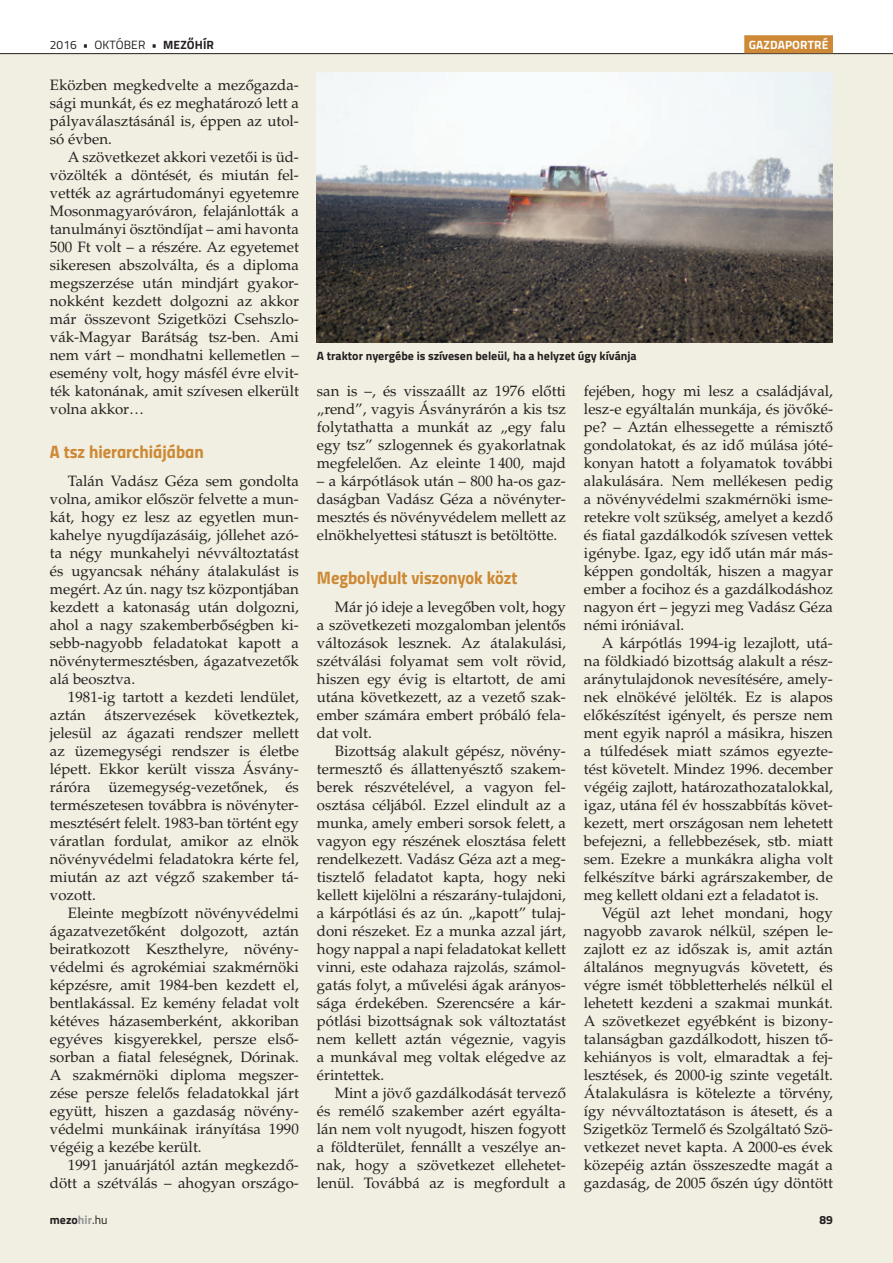
<style>
.page{position:relative;width:893px;height:1263px;background:#fff}
.page>*{position:absolute;margin:0;border:0;box-sizing:border-box;transform-origin:0 0}
.t1{font:18px "Titillium Bold Upright";color:#cd8936}
.t2{font:15px/18px "Palatino LT Std";color:#231f20;text-align:justify}
.t3{font:700 12px "Titillium";color:#231f20}
.t4{font:12px "Titillium";letter-spacing:.01em;color:#231f20}
.t5{font:700 12px "Titillium";letter-spacing:.01em;color:#fff}
.s1{font-weight:700}
.s2{color:#939598}
.s3{font-weight:400}
</style>
<div class="page">
<div style="left:0;top:54px;width:893px;height:1209px;background:#f1efe1"></div>
<hr style="left:0;top:53px;width:893px;height:1px;background:#231f20">
<div style="left:744px;top:35px;width:89px;height:18px;background:#cd8936"></div>
<img style="left:317px;top:72px;width:516px;height:270px">
<p class="t4" style="left:50px;top:36px;width:166px">2016 • OKTÓBER • <span class="s1">MEZŐHÍR</span></p>
<p class="t2" style="left:50px;top:76px;width:251px">Eközben megkedvelte a mezőgazda&shy;sági munkát, és ez meghatározó lett a pályaválasztásánál is, éppen az utol&shy;só évben.</p>
<p class="t2" style="left:50px;top:148px;width:251px;text-indent:18px">A szövetkezet akkori vezetői is üd&shy;vözölték a döntését, és miután fel&shy;vették az agrártudományi egyetemre Mosonmagyaróváron, felajánlották a tanulmányi ösztöndíjat – ami havonta 500 Ft volt – a részére. Az egyetemet sikeresen abszolválta, és a diploma megszerzése után mindjárt gyakor&shy;nokként kezdett dolgozni az akkor már összevont Szigetközi Csehszlo&shy;vák-Magyar Barátság tsz-ben. Ami nem várt – mondhatni kellemetlen – esemény volt, hogy másfél évre elvit&shy;ték katonának, amit szívesen elkerült volna akkor…</p>
<p class="t1" style="left:50px;top:438px;width:155px">A tsz hierarchiájában</p>
<p class="t2" style="left:50px;top:472px;width:251px;text-indent:18px">Talán Vadász Géza sem gondolta volna, amikor először felvette a mun&shy;kát, hogy ez lesz az egyetlen mun&shy;kahelye nyugdíjazásáig, jóllehet azó&shy;ta négy munkahelyi névváltoztatást és ugyancsak néhány átalakulást is megért. Az ún. nagy tsz központjában kezdett a katonaság után dolgozni, ahol a nagy szakemberbőségben ki&shy;sebb-nagyobb feladatokat kapott a növénytermesztésben, ágazatvezetők alá beosztva.</p>
<p class="t2" style="left:50px;top:688px;width:251px;text-indent:18px">1981-ig tartott a kezdeti lendület, aztán átszervezések következtek, jelesül az ágazati rendszer mellett az üzemegységi rendszer is életbe lépett. Ekkor került vissza Ásvány&shy;ráróra üzemegység-vezetőnek, és természetesen továbbra is növényter&shy;mesztésért felelt. 1983-ban történt egy váratlan fordulat, amikor az elnök növényvédelmi feladatokra kérte fel, miután az azt végző szakember tá&shy;vozott.</p>
<p class="t2" style="left:50px;top:904px;width:251px;text-indent:18px">Eleinte megbízott növényvédelmi ágazatvezetőként dolgozott, aztán beiratkozott Keszthelyre, növény&shy;védelmi és agrokémiai szakmérnöki képzésre, amit 1984-ben kezdett el, bentlakással. Ez kemény feladat volt kétéves házasemberként, akkoriban egyéves kisgyerekkel, persze első&shy;sorban a atal feleségnek, Dórinak.<br>A szakmérnöki diploma megszer&shy;zése persze felelős feladatokkal járt együtt, hiszen a gazdaság növény&shy;védelmi munkáinak irányítása 1990 végéig a kezébe került.</p>
<p class="t2" style="left:50px;top:1156px;width:251px;text-align:right">1991 januárjától aztán megkezdő&shy;dött a szétválás – ahogyan országo-</p>
<p class="t5" style="left:749px;top:35px;width:81px">GAZDAPORTRÉ</p>
<p class="t3" style="left:317px;top:347px;width:321px">A traktor nyergébe is szívesen beleül, ha a helyzet úgy kívánja</p>
<p class="t2" style="left:317px;top:382px;width:250px">san is –, és visszaállt az 1976 előtti „rend”, vagyis Ásványrárón a kis tsz folytathatta a munkát az „egy falu egy tsz” szlogennek és gyakorlatnak megfelelően. Az eleinte 1 400, majd</p>
<p class="t2" style="left:317px;top:472px;width:251px">– a kárpótlások után – 800 ha-os gaz&shy;daságban Vadász Géza a növényter&shy;mesztés és növényvédelem mellett az elnökhelyettesi státuszt is betöltötte.</p>
<p class="t1" style="left:317px;top:564px;width:202px">Megbolydult viszonyok közt</p>
<p class="t2" style="left:317px;top:598px;width:251px;text-indent:18px">Már jó ideje a levegőben volt, hogy a szövetkezeti mozgalomban jelentős változások lesznek. Az átalakulási, szétválási folyamat sem volt rövid, hiszen egy évig is eltartott, de ami utána következett, az a vezető szak&shy;ember számára embert próbáló fela&shy;dat volt.</p>
<p class="t2" style="left:317px;top:742px;width:251px;text-indent:18px">Bizottság alakult gépész, növény&shy;termesztő és állattenyésztő szakem&shy;berek részvételével, a vagyon fel&shy;osztása céljából. Ezzel elindult az a munka, amely emberi sorsok felett, a vagyon egy részének elosztása felett rendelkezett. Vadász Géza azt a meg&shy;tisztelő feladatot kapta, hogy neki kellett kijelölni a részarány-tulajdoni, a kárpótlási és az ún. „kapott” tulaj&shy;doni részeket. Ez a munka azzal járt, hogy nappal a napi feladatokat kellett vinni, este odahaza rajzolás, számol&shy;gatás folyt, a művelési ágak arányos&shy;sága érdekében. Szerencsére a kár&shy;pótlási bizottságnak sok változtatást nem kellett aztán végeznie, vagyis a munkával meg voltak elégedve az érintettek.</p>
<p class="t2" style="left:317px;top:1084px;width:251px;text-indent:18px">Mint a jövő gazdálkodását tervező és remélő szakember azért egyálta&shy;lán nem volt nyugodt, hiszen fogyott a földterület, fennállt a veszélye an&shy;nak, hogy a szövetkezet ellehetet&shy;lenül. Továbbá az is megfordult a</p>
<p class="t2" style="left:584px;top:382px;width:251px">fejében, hogy mi lesz a családjával, lesz-e egyáltalán munkája, és jövőké&shy;pe? – Aztán elhessegette a rémisztő gondolatokat, és az idő múlása jóté&shy;konyan hatott a folyamatok további alakulására. Nem mellékesen pedig a növényvédelmi szakmérnöki isme&shy;retekre volt szükség, amelyet a kezdő és atal gazdálkodók szívesen vettek igénybe. Igaz, egy idő után már más&shy;képpen gondolták, hiszen a magyar ember a focihoz és a gazdálkodáshoz nagyon ért – jegyzi meg Vadász Géza némi iróniával.</p>
<p class="t2" style="left:602px;top:634px;width:232px">A kárpótlás 1994-ig lezajlott, utá-</p>
<p class="t2" style="left:584px;top:652px;width:250px">na földkiadó bizottság alakult a rész-</p>
<p class="t2" style="left:584px;top:670px;width:250px">aránytulajdonok nevesítésére, amely-</p>
<p class="t2" style="left:584px;top:688px;width:250px">nek elnökévé jelölték. Ez is alapos</p>
<p class="t2" style="left:584px;top:706px;width:250px">előkészítést igényelt, és persze nem</p>
<p class="t2" style="left:584px;top:724px;width:251px">ment egyik napról a másikra, hiszen</p>
<p class="t2" style="left:584px;top:742px;width:250px">a túlfedések miatt számos egyezte-</p>
<p class="t2" style="left:584px;top:760px;width:250px">tést követelt. Mindez 1996. december</p>
<p class="t2" style="left:584px;top:778px;width:250px">végéig zajlott, határozathozatalokkal,</p>
<p class="t2" style="left:584px;top:796px;width:250px">igaz, utána fél év hosszabbítás követ-</p>
<p class="t2" style="left:584px;top:814px;width:250px">kezett, mert országosan nem lehetett</p>
<p class="t2" style="left:584px;top:832px;width:251px">befejezni, a fellebbezések, stb. miatt</p>
<p class="t2" style="left:584px;top:850px;width:251px">sem. Ezekre a munkákra aligha volt</p>
<p class="t2" style="left:584px;top:868px;width:251px">felkészítve bárki agrárszakember, de</p>
<p class="t2" style="left:584px;top:886px;width:237px">meg kellett oldani ezt a feladatot is.</p>
<p class="t2" style="left:602px;top:904px;width:232px">Végül azt lehet mondani, hogy</p>
<p class="t2" style="left:584px;top:922px;width:250px">nagyobb zavarok nélkül, szépen le-</p>
<p class="t2" style="left:584px;top:940px;width:250px">zajlott ez az időszak is, amit aztán</p>
<p class="t2" style="left:584px;top:958px;width:251px">általános megnyugvás követett, és</p>
<p class="t2" style="left:584px;top:976px;width:251px">végre ismét többletterhelés nélkül el</p>
<p class="t2" style="left:584px;top:994px;width:250px">lehetett kezdeni a szakmai munkát.</p>
<p class="t2" style="left:584px;top:1012px;width:251px">A szövetkezet egyébként is bizony-</p>
<p class="t2" style="left:584px;top:1030px;width:250px">talanságban gazdálkodott, hiszen tő-</p>
<p class="t2" style="left:584px;top:1048px;width:250px">kehiányos is volt, elmaradtak a fej-</p>
<p class="t2" style="left:584px;top:1066px;width:251px">lesztések, és 2000-ig szinte vegetált.</p>
<p class="t2" style="left:584px;top:1084px;width:251px">Átalakulásra is kötelezte a törvény,</p>
<p class="t2" style="left:584px;top:1102px;width:250px">így névváltoztatáson is átesett, és a</p>
<p class="t2" style="left:584px;top:1120px;width:250px">Szigetköz Termelő és Szolgáltató Szö-</p>
<p class="t2" style="left:584px;top:1138px;width:251px">vetkezet nevet kapta. A 2000-es évek</p>
<p class="t2" style="left:584px;top:1156px;width:251px">közepéig aztán összeszedte magát a</p>
<p class="t2" style="left:584px;top:1174px;width:251px">gazdaság, de 2005 őszén úgy döntött</p>
<p class="t3" style="left:50px;top:1211px;width:59px">mezo<span class="s2">hir</span><span class="s3">.hu</span></p>
<p class="t3" style="left:819px;top:1211px;width:15px">89</p>
</div>
